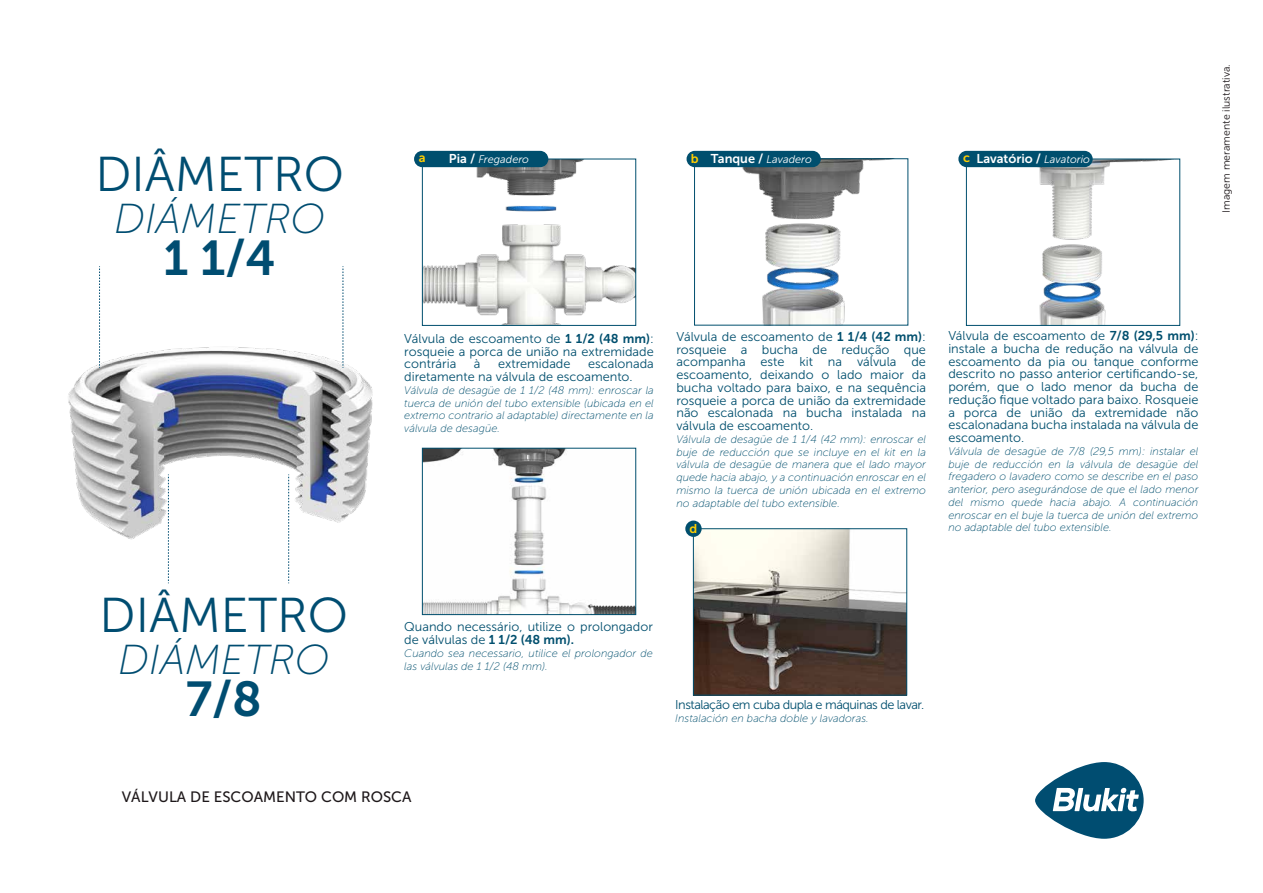
<style>
.page{position:relative;width:1263px;height:893px;background:#fff}
.page>*{position:absolute;margin:0;border:0;box-sizing:border-box;transform-origin:0 0}
.t1{font:48.75px "Museo Sans 300";color:#004d71}
.t2{font:48.75px "Museo Sans 700";color:#004d71}
.t3{font:italic 41.85px "Museo Sans 100";color:#004d71}
.t4{font:15px "Museo Sans 500";color:#1e181a}
.t5{font:12.75px/12.8px "Museo Sans 300";color:#004f6e;text-align:justify}
.t6{font:12.75px "Museo Sans 300";letter-spacing:-.04em;color:#004f6e}
.t7{font:12.75px "Museo Sans 700";color:#fff}
.t8{font:12.75px "Museo Sans 700";color:#ffce00}
.t9{font:italic 10.95px/12.8px "Museo Sans 100";color:#004f6e;text-align:justify}
.t10{font:italic 10.95px "Museo Sans 300";color:#fff}
.t11{font:10.5px "Museo Sans 300";color:#1e181a}
.s1{font-family:"Museo Sans 700";font-style:normal;font-size:12.75px}
.s2{font-family:"Museo Sans 700";font-style:normal;font-size:12.75px;color:#ffce00}
.s3{color:#ffce00}
.s4{font-family:"Museo Sans 300";font-style:italic;font-size:10.95px}
.s5{font-family:"Museo Sans 700"}
</style>
<div class="page">
<svg style="left:1035px;top:762px;width:108px;height:77px"></svg>
<img style="left:68px;top:338px;width:305px;height:203px">
<svg style="left:168px;top:474px;width:1px;height:109px"></svg>
<svg style="left:288px;top:474px;width:1px;height:109px"></svg>
<svg style="left:99px;top:266px;width:1px;height:102px"></svg>
<svg style="left:343px;top:266px;width:1px;height:102px"></svg>
<img style="left:695px;top:530px;width:210px;height:163px">
<div style="left:693px;top:528px;width:214px;height:167px;border:1px solid #004f6e"></div>
<div style="left:685px;top:521px;width:17px;height:16px;background:#004f6e;border-radius:50%"></div>
<img style="left:968px;top:161px;width:187px;height:163px">
<div style="left:966px;top:159px;width:214px;height:167px;border:1px solid #004f6e"></div>
<div style="left:958px;top:151px;width:135px;height:16px;background:#004f6e;border-radius:8px"></div>
<img style="left:696px;top:160px;width:188px;height:164px">
<div style="left:694px;top:158px;width:214px;height:168px;border:1px solid #004f6e"></div>
<div style="left:686px;top:151px;width:135px;height:16px;background:#004f6e;border-radius:8px"></div>
<img style="left:424px;top:450px;width:210px;height:163px">
<div style="left:422px;top:448px;width:214px;height:167px;border:1px solid #004f6e"></div>
<img style="left:424px;top:161px;width:210px;height:163px">
<div style="left:422px;top:159px;width:214px;height:167px;border:1px solid #004f6e"></div>
<div style="left:414px;top:151px;width:134px;height:16px;background:#004f6e;border-radius:8px"></div>
<h1 class="t1" style="left:95px;top:148px;width:250px">DIÂMETRO</h1>
<h2 class="t3" style="left:114px;top:197px;width:213px">DIÁMETRO</h2>
<h1 class="t2" style="left:164px;top:231px;width:114px">1 1/4</h1>
<h1 class="t1" style="left:100px;top:589px;width:250px">DIÂMETRO</h1>
<h2 class="t3" style="left:118px;top:637px;width:213px">DIÁMETRO</h2>
<h1 class="t2" style="left:186px;top:672px;width:78px">7/8</h1>
<p class="t8" style="left:419px;top:151px;width:8px">a</p>
<p class="t10" style="left:449px;top:153px;width:82px"><span class="s1">Pia /</span> Fregadero</p>
<p class="t10" style="left:691px;top:153px;width:123px"><span class="s2">b</span> <span class="s1">Tanque /</span> Lavadero</p>
<p class="t7" style="left:963px;top:152px;width:128px"><span class="s3">c</span> Lavatório / <span class="s4">Lavatorio</span></p>
<p class="t11" style="left:1220px;top:213px;width:150px;rotate:-90deg">Imagem meramente ilustrativa.</p>
<p class="t5" style="left:404px;top:332px;width:251px">Válvula de escoamento de <span class="s5">1 1/2 (48 mm)</span>: rosqueie a porca de união na extremidade contrária</p>
<p class="t5" style="left:404px;top:358px;width:251px;text-indent:184px">escalonada diretamente na válvula de escoamento.</p>
<p class="t9" style="left:404px;top:384px;width:251px">Válvula de desagüe de 1 1/2 (48 mm): enroscar la tuerca de unión del tubo extensible (ubicada en el extremo contrario al adaptable) directamente en la válvula de desagüe.</p>
<p class="t5" style="left:474px;top:358px;width:8px">à</p>
<p class="t5" style="left:498px;top:358px;width:74px">extremidade</p>
<p class="t5" style="left:676px;top:330px;width:251px">Válvula de escoamento de <span class="s5">1 1/4 (42 mm)</span>: rosqueie a bucha de redução que acompanha este kit na válvula de escoamento, deixando o lado maior da bucha voltado para baixo, e na sequência rosqueie a porca de união da extremidade não escalonada na bucha instalada na válvula de escoamento.</p>
<p class="t9" style="left:676px;top:433px;width:251px">Válvula de desagüe de 1 1/4 (42 mm): enroscar el buje de reducción que se incluye en el kit en la válvula de desagüe de manera que el lado mayor quede hacia abajo, y a continuación enroscar en el mismo la tuerca de unión ubicada en el extremo no adaptable del tubo extensible.</p>
<p class="t8" style="left:690px;top:521px;width:9px">d</p>
<p class="t5" style="left:948px;top:329px;width:252px">Válvula de escoamento de <span class="s5">7/8 (29,5 mm)</span>: instale a bucha de redução na válvula de escoamento da pia ou tanque conforme descrito no passo anterior certificando-se, porém, que o lado menor da bucha de redução fique voltado para baixo. Rosqueie a porca de união da extremidade não escalonadana bucha instalada na válvula de escoamento.</p>
<p class="t9" style="left:948px;top:445px;width:252px">Válvula de desagüe de 7/8 (29,5 mm): instalar el buje de reducción en la válvula de desagüe del fregadero o lavadero como se describe en el paso anterior, pero asegurándose de que el lado menor del mismo quede hacia abajo. A continuación enroscar en el buje la tuerca de unión del extremo no adaptable del tubo extensible.</p>
<p class="t5" style="left:404px;top:621px;width:250px">Quando necessário, utilize o prolongador de válvulas de <span class="s5">1 1/2 (48 mm).</span></p>
<p class="t9" style="left:404px;top:647px;width:250px">Cuando sea necessario, utilice el prolongador de las válvulas de 1 1/2 (48 mm).</p>
<p class="t6" style="left:675px;top:698px;width:250px">Instalação em cuba dupla e máquinas de lavar.</p>
<p class="t9" style="left:675px;top:712px;width:195px">Instalación en bacha doble y lavadoras.</p>
<h3 class="t4" style="left:122px;top:789px;width:291px">VÁLVULA DE ESCOAMENTO COM ROSCA</h3>
</div>
